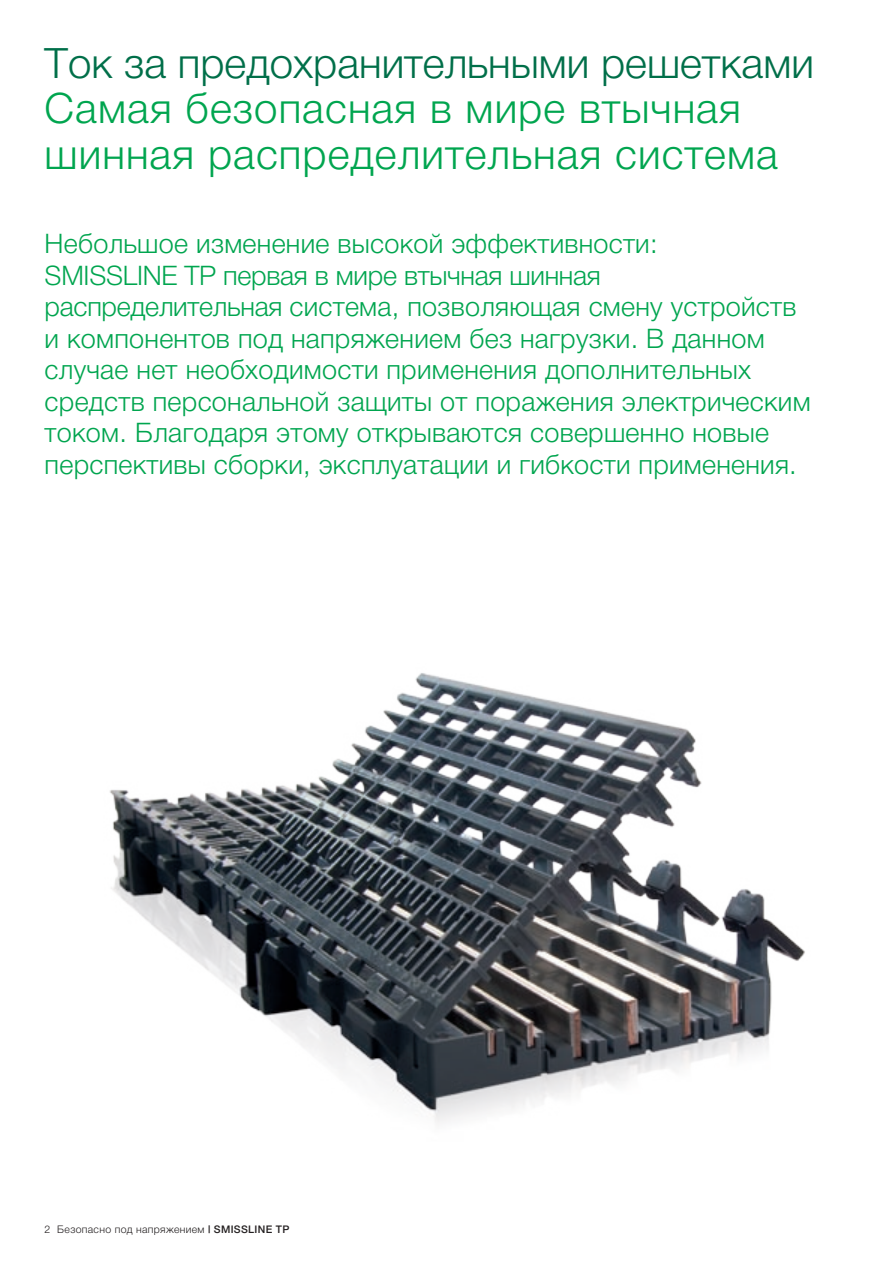
<style>
.page{position:relative;width:893px;height:1263px;background:#fff}
.page>*{position:absolute;margin:0;border:0;box-sizing:border-box;transform-origin:0 0}
.t1{font:300 42px/45.5px "Helvetica Neue LTCYR";letter-spacing:.025em;color:#00a54f}
.t2{font:300 42px "Helvetica Neue LTCYR";color:#006f49}
.t3{font:300 27px/31.5px "Helvetica Neue LTCYR";letter-spacing:.01em;color:#00a54f}
.t4{font:300 10.5px "Helvetica Neue LTCYR";letter-spacing:.03em;color:#231f20}
.s1{font-family:"Helvetica Neue"}
.s2{font-family:"Helvetica Neue";font-weight:500}
</style>
<div class="page">
<img style="left:109px;top:673px;width:696px;height:450px">
<h1 class="t2" style="left:45px;top:40px;width:771px">Ток за предохранительными решетками</h1>
<h1 class="t1" style="left:45px;top:86px;width:735px">Самая безопасная в мире втычная шинная распределительная система</h1>
<p class="t3" style="left:45px;top:228px;width:767px">Небольшое изменение высокой эффективности:<br>SMISSLINE TP первая в мире втычная шинная распределительная система, позволяющая смену устройств и компонентов под напряжением без нагрузки. В данном случае нет необходимости применения дополнительных средств персональной защиты от поражения электрическим током. Благодаря этому открываются совершенно новые перспективы сборки, эксплуатации и гибкости применения.</p>
<p class="t4" style="left:45px;top:1224px;width:246px"><span class="s1">2</span> Безопасно под напряжением <span class="s2">| SMISSLINE TP</span></p>
</div>
